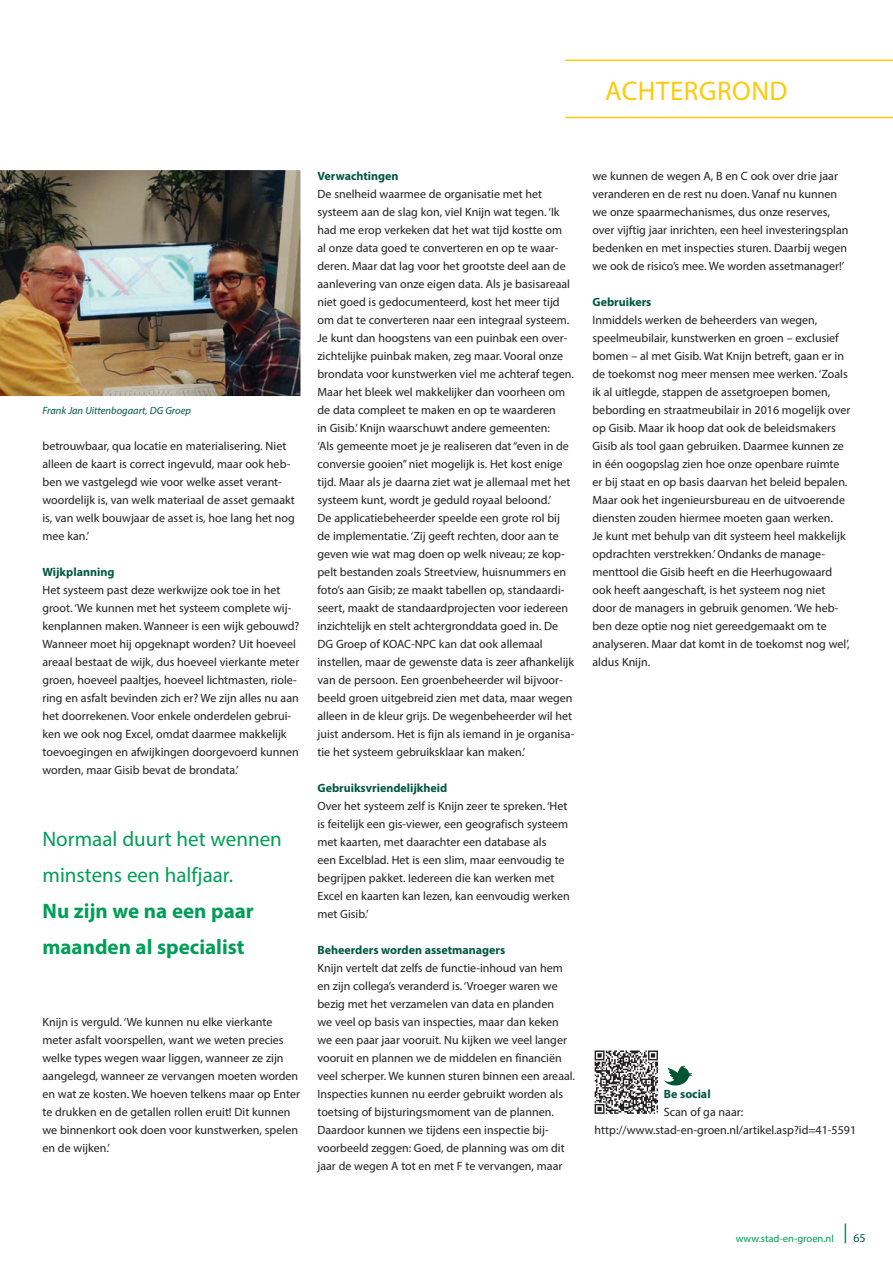
<style>
.page{position:relative;width:893px;height:1263px;background:#fff}
.page>*{position:absolute;margin:0;border:0;box-sizing:border-box;transform-origin:0 0}
.t1{font:27px "Myriad Pro";letter-spacing:.02em;color:#feca0a}
.t2{font:21px/36px "Myriad Pro";color:#009e57}
.t3{font:700 21px/36px "Myriad Pro";color:#009e57}
.t4{font:12px/18px "Myriad Pro";color:#231f20}
.t5{font:700 12px "Myriad Pro";color:#005840}
.t6{font:12px "Myriad Pro";color:#005840}
.t7{font:italic 10.5px "Myriad Pro";color:#005840}
.t8{font:10.5px "Myriad Pro";color:#009e57}
</style>
<div class="page">
<svg style="left:845px;top:1223px;width:1px;height:20px"></svg>
<img style="left:0;top:170px;width:300px;height:226px">
<svg style="left:595px;top:1050px;width:63px;height:64px"></svg>
<svg style="left:664px;top:1066px;width:27px;height:19px"></svg>
<hr style="left:565px;top:117px;width:328px;height:1px;background:#feca0a">
<hr style="left:565px;top:60px;width:328px;height:1px;background:#feca0a">
<h1 class="t1" style="left:605px;top:74px;width:184px">ACHTERGROND</h1>
<p class="t7" style="left:43px;top:404px;width:150px">Frank Jan Uittenbogaart, DG Groep</p>
<p class="t4" style="left:43px;top:437px;width:254px">betrouwbaar, qua locatie en materialisering. Niet alleen de kaart is correct ingevuld, maar ook heb&shy;ben we vastgelegd wie voor welke asset verant&shy;woordelijk is, van welk materiaal de asset gemaakt is, van welk bouwjaar de asset is, hoe lang het nog mee kan.’</p>
<p class="t5" style="left:43px;top:564px;width:73px">Wijkplanning</p>
<p class="t4" style="left:43px;top:581px;width:258px">Het systeem past deze werkwijze ook toe in het groot. ‘We kunnen met het systeem complete wij&shy;kenplannen maken. Wanneer is een wijk gebouwd?<br>Wanneer moet hij opgeknapt worden? Uit hoeveel areaal bestaat de wijk, dus hoeveel vierkante meter groen, hoeveel paaltjes, hoeveel lichtmasten, riole&shy;ring en asfalt bevinden zich er? We zijn alles nu aan het doorrekenen. Voor enkele onderdelen gebrui&shy;ken we ook nog Excel, omdat daarmee makkelijk toevoegingen en afwijkingen doorgevoerd kunnen worden, maar Gisib bevat de brondata.’</p>
<h2 class="t2" style="left:43px;top:821px;width:241px">Normaal duurt het wennen minstens een halfjaar.</h2>
<h2 class="t3" style="left:43px;top:892px;width:213px">Nu zijn we na een paar maanden al specialist</h2>
<p class="t4" style="left:43px;top:1013px;width:259px">Knijn is verguld. ‘We kunnen nu elke vierkante meter asfalt voorspellen, want we weten precies welke types wegen waar liggen, wanneer ze zijn aangelegd, wanneer ze vervangen moeten worden en wat ze kosten. We hoeven telkens maar op Enter te drukken en de getallen rollen eruit! Dit kunnen we binnenkort ook doen voor kunstwerken, spelen en de wijken.’</p>
<p class="t5" style="left:317px;top:168px;width:83px">Verwachtingen</p>
<p class="t4" style="left:317px;top:185px;width:258px">De snelheid waarmee de organisatie met het systeem aan de slag kon, viel Knijn wat tegen. ‘Ik had me erop verkeken dat het wat tijd kostte om<br>al onze data goed te converteren en op te waar&shy;deren. Maar dat lag voor het grootste deel aan de aanlevering van onze eigen data. Als je basisareaal niet goed is gedocumenteerd, kost het meer tijd om dat te converteren naar een integraal systeem.<br>Je kunt dan hoogstens van een puinbak een over&shy;zichtelijke puinbak maken, zeg maar. Vooral onze brondata voor kunstwerken viel me achteraf tegen.<br>Maar het bleek wel makkelijker dan voorheen om de data compleet te maken en op te waarderen<br>in Gisib.’ Knijn waarschuwt andere gemeenten:<br>‘Als gemeente moet je je realiseren dat “even in de conversie gooien” niet mogelijk is. Het kost enige tijd. Maar als je daarna ziet wat je allemaal met het systeem kunt, wordt je geduld royaal beloond.’<br>De applicatiebeheerder speelde een grote rol bij de implementatie. ‘Zij geeft rechten, door aan te geven wie wat mag doen op welk niveau; ze kop&shy;pelt bestanden zoals Streetview, huisnummers en foto’s aan Gisib; ze maakt tabellen op, standaardi&shy;seert, maakt de standaardprojecten voor iedereen inzichtelijk en stelt achtergronddata goed in. De DG Groep of KOAC-NPC kan dat ook allemaal instellen, maar de gewenste data is zeer afhankelijk van de persoon. Een groenbeheerder wil bijvoor&shy;beeld groen uitgebreid zien met data, maar wegen alleen in de kleur grijs. De wegenbeheerder wil het juist andersom. Het is fijn als iemand in je organisa&shy;tie het systeem gebruiksklaar kan maken.’</p>
<p class="t5" style="left:317px;top:780px;width:131px">Gebruiksvriendelijkheid</p>
<p class="t4" style="left:317px;top:797px;width:254px">Over het systeem zelf is Knijn zeer te spreken. ‘Het is feitelijk een gis-viewer, een geografisch systeem met kaarten, met daarachter een database als<br>een Excelblad. Het is een slim, maar eenvoudig te begrijpen pakket. Iedereen die kan werken met Excel en kaarten kan lezen, kan eenvoudig werken met Gisib.’</p>
<p class="t5" style="left:317px;top:942px;width:189px">Beheerders worden assetmanagers</p>
<p class="t4" style="left:317px;top:959px;width:259px">Knijn vertelt dat zelfs de functie-inhoud van hem en zijn collega’s veranderd is. ‘Vroeger waren we bezig met het verzamelen van data en planden<br>we veel op basis van inspecties, maar dan keken we een paar jaar vooruit. Nu kijken we veel langer vooruit en plannen we de middelen en financiën veel scherper. We kunnen sturen binnen een areaal.<br>Inspecties kunnen nu eerder gebruikt worden als toetsing of bijsturingsmoment van de plannen.<br>Daardoor kunnen we tijdens een inspectie bij&shy;voorbeeld zeggen: Goed, de planning was om dit jaar de wegen A tot en met F te vervangen, maar</p>
<p class="t4" style="left:592px;top:167px;width:258px">we kunnen de wegen A, B en C ook over drie jaar veranderen en de rest nu doen. Vanaf nu kunnen we onze spaarmechanismes, dus onze reserves, over vijftig jaar inrichten, een heel investeringsplan bedenken en met inspecties sturen. Daarbij wegen we ook de risico’s mee. We worden assetmanager!’</p>
<p class="t5" style="left:592px;top:294px;width:61px">Gebruikers</p>
<p class="t4" style="left:592px;top:311px;width:259px">Inmiddels werken de beheerders van wegen, speelmeubilair, kunstwerken en groen – exclusief bomen – al met Gisib. Wat Knijn betreft, gaan er in de toekomst nog meer mensen mee werken. ‘Zoals ik al uitlegde, stappen de assetgroepen bomen, bebording en straatmeubilair in 2016 mogelijk over op Gisib. Maar ik hoop dat ook de beleidsmakers Gisib als tool gaan gebruiken. Daarmee kunnen ze in één oogopslag zien hoe onze openbare ruimte er bij staat en op basis daarvan het beleid bepalen.<br>Maar ook het ingenieursbureau en de uitvoerende diensten zouden hiermee moeten gaan werken.<br>Je kunt met behulp van dit systeem heel makkelijk opdrachten verstrekken.’ Ondanks de manage&shy;menttool die Gisib heeft en die Heerhugowaard ook heeft aangeschaft, is het systeem nog niet door de managers in gebruik genomen. ‘We heb&shy;ben deze optie nog niet gereedgemaakt om te analyseren. Maar dat komt in de toekomst nog wel’, aldus Knijn.</p>
<p class="t5" style="left:664px;top:1086px;width:48px">Be social</p>
<p class="t4" style="left:664px;top:1103px;width:81px">Scan of ga naar:</p>
<p class="t4" style="left:595px;top:1121px;width:263px">http://www.stad-en-groen.nl/artikel.asp?id=41-5591</p>
<p class="t8" style="left:736px;top:1232px;width:100px">www.stad-en-groen.nl</p>
<p class="t6" style="left:853px;top:1231px;width:14px">65</p>
</div>
